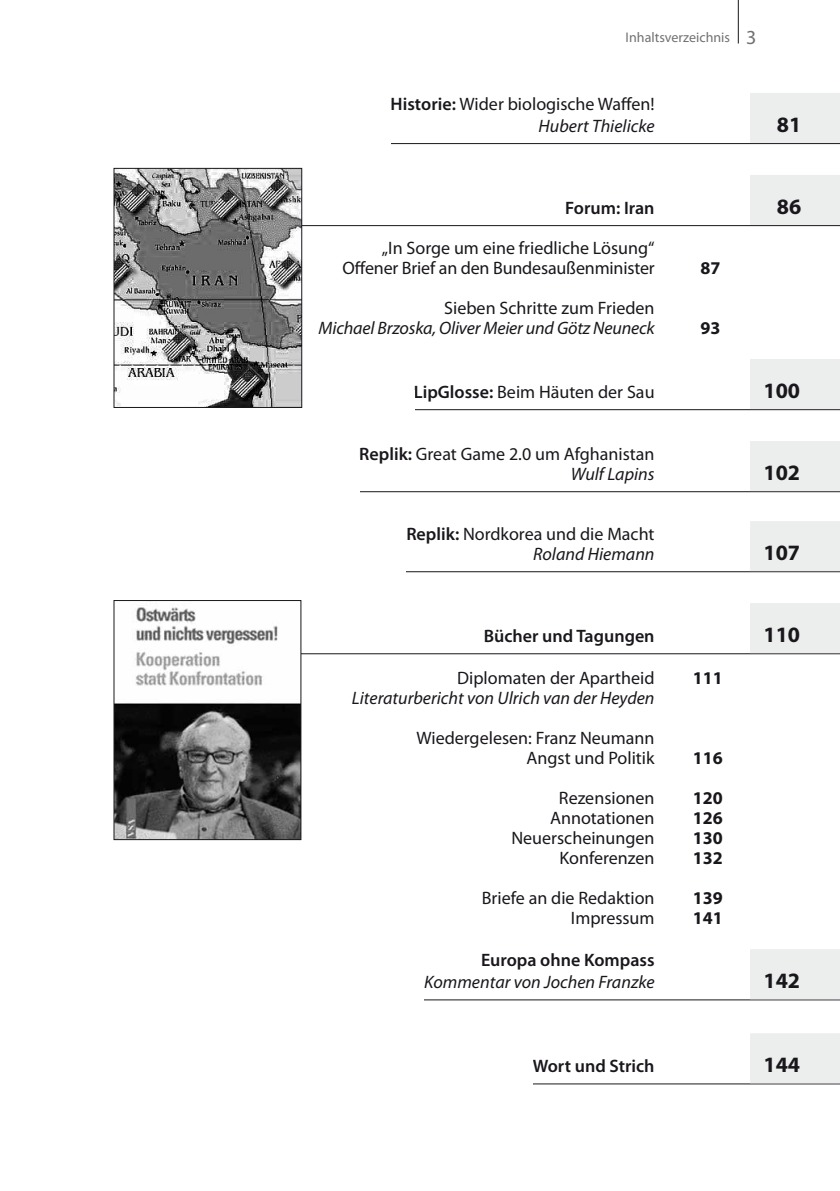
<style>
.page{position:relative;width:840px;height:1191px;background:#fff}
.page>*{position:absolute;margin:0;border:0;box-sizing:border-box;transform-origin:0 0}
.t1{font:700 22px "Myriad Pro";color:#1a171c}
.t2{font:18px/20px "Myriad Pro";color:#1a171c;text-align:right}
.t3{font:italic 18px "Myriad Pro";color:#1a171c}
.t4{font:600 18px "Myriad Pro";color:#1a171c}
.t5{font:700 18px "Myriad Pro";color:#1a171c}
.t6{font:14px "Myriad Pro";color:#707172}
.s1{font-size:20px}
.s2{font-weight:600}
.s3{font-style:italic}
</style>
<div class="page">
<hr style="left:70px;top:143px;width:769px;height:1px;background:#1a171c">
<div style="left:749px;top:93px;width:90px;height:50px;background:#eceded"></div>
<hr style="left:70px;top:225px;width:769px;height:1px;background:#1a171c">
<div style="left:749px;top:175px;width:90px;height:50px;background:#eceded"></div>
<hr style="left:70px;top:409px;width:769px;height:1px;background:#1a171c">
<div style="left:749px;top:359px;width:90px;height:50px;background:#eceded"></div>
<hr style="left:70px;top:491px;width:769px;height:1px;background:#1a171c">
<div style="left:749px;top:441px;width:90px;height:50px;background:#eceded"></div>
<hr style="left:70px;top:571px;width:769px;height:1px;background:#1a171c">
<div style="left:749px;top:521px;width:90px;height:50px;background:#eceded"></div>
<hr style="left:70px;top:653px;width:769px;height:1px;background:#1a171c">
<div style="left:749px;top:603px;width:90px;height:50px;background:#eceded"></div>
<hr style="left:70px;top:999px;width:769px;height:1px;background:#1a171c">
<div style="left:749px;top:949px;width:90px;height:50px;background:#eceded"></div>
<hr style="left:70px;top:1083px;width:769px;height:1px;background:#1a171c">
<div style="left:749px;top:1033px;width:90px;height:50px;background:#eceded"></div>
<div style="left:1px;top:207px;width:117px;height:47px;background:#fff"></div>
<div style="left:1px;top:969px;width:422px;height:47px;background:#fff"></div>
<div style="left:1px;top:1057px;width:531px;height:47px;background:#fff"></div>
<div style="left:1px;top:640px;width:117px;height:48px;background:#fff"></div>
<div style="left:16px;top:457px;width:343px;height:47px;background:#fff"></div>
<div style="left:0;top:113px;width:390px;height:47px;background:#fff"></div>
<img style="left:115px;top:607px;width:184px;height:231px">
<div style="left:113px;top:600px;width:188px;height:240px;border:1px solid #1a171c"></div>
<div style="left:0;top:391px;width:414px;height:47px;background:#fff"></div>
<div style="left:0;top:539px;width:405px;height:47px;background:#fff"></div>
<img style="left:115px;top:170px;width:185px;height:236px">
<div style="left:113px;top:168px;width:189px;height:240px;border:1px solid #1a171c"></div>
<hr style="left:737px;top:0;width:1px;height:44px;background:#1a171c">
<p class="t6" style="left:625px;top:28px;width:132px">Inhaltsverzeichnis <span class="s1">3</span></p>
<p class="t2" style="left:390px;top:92px;width:265px;line-height:22px"><span class="s2">Historie:</span> Wider biologische Waffen!<br><span class="s3">Hubert Thielicke</span></p>
<p class="t1" style="left:776px;top:110px;width:26px">81</p>
<p class="t4" style="left:565px;top:196px;width:91px">Forum: Iran</p>
<p class="t1" style="left:776px;top:192px;width:26px">86</p>
<p class="t2" style="left:342px;top:237px;width:314px">„In Sorge um eine friedliche Lösung“<br>Offener Brief an den Bundesaußenminister</p>
<p class="t5" style="left:700px;top:256px;width:21px">87</p>
<p class="t2" style="left:444px;top:297px;width:212px">Sieben Schritte zum Frieden</p>
<p class="t3" style="left:318px;top:317px;width:337px">Michael Brzoska, Oliver Meier und Götz Neuneck</p>
<p class="t5" style="left:700px;top:316px;width:21px">93</p>
<p class="t2" style="left:413px;top:381px;width:242px"><span class="s2">LipGlosse:</span> Beim Häuten der Sau</p>
<p class="t1" style="left:763px;top:376px;width:38px">100</p>
<p class="t2" style="left:359px;top:443px;width:296px"><span class="s2">Replik:</span> Great Game 2.0 um Afghanistan<br><span class="s3">Wulf Lapins</span></p>
<p class="t2" style="left:406px;top:523px;width:249px"><span class="s2">Replik:</span> Nordkorea und die Macht<br><span class="s3">Roland Hiemann</span></p>
<p class="t1" style="left:763px;top:458px;width:38px">102</p>
<p class="t1" style="left:763px;top:538px;width:38px">107</p>
<p class="t4" style="left:483px;top:624px;width:172px">Bücher und Tagungen</p>
<p class="t1" style="left:763px;top:620px;width:38px">110</p>
<p class="t2" style="left:457px;top:667px;width:199px">Diplomaten der Apartheid</p>
<p class="t5" style="left:692px;top:666px;width:31px">111</p>
<p class="t3" style="left:351px;top:687px;width:304px">Literaturbericht von Ulrich van der Heyden</p>
<p class="t2" style="left:416px;top:727px;width:239px">Wiedergelesen: Franz Neumann<br>Angst und Politik</p>
<p class="t5" style="left:692px;top:746px;width:31px">116</p>
<p class="t2" style="left:558px;top:787px;width:97px">Rezensionen</p>
<p class="t5" style="left:692px;top:786px;width:31px">120</p>
<p class="t2" style="left:549px;top:807px;width:106px">Annotationen</p>
<p class="t5" style="left:692px;top:806px;width:31px">126</p>
<p class="t2" style="left:511px;top:827px;width:145px">Neuerscheinungen</p>
<p class="t5" style="left:692px;top:826px;width:31px">130</p>
<p class="t2" style="left:559px;top:847px;width:96px">Konferenzen</p>
<p class="t5" style="left:692px;top:846px;width:31px">132</p>
<p class="t2" style="left:481px;top:887px;width:174px">Briefe an die Redaktion</p>
<p class="t5" style="left:692px;top:886px;width:31px">139</p>
<p class="t2" style="left:570px;top:907px;width:85px">Impressum</p>
<p class="t5" style="left:692px;top:906px;width:31px">141</p>
<p class="t4" style="left:481px;top:948px;width:175px">Europa ohne Kompass</p>
<p class="t3" style="left:424px;top:971px;width:232px">Kommentar von Jochen Franzke</p>
<p class="t1" style="left:763px;top:966px;width:38px">142</p>
<p class="t4" style="left:532px;top:1054px;width:123px">Wort und Strich</p>
<p class="t1" style="left:763px;top:1050px;width:38px">144</p>
</div>
